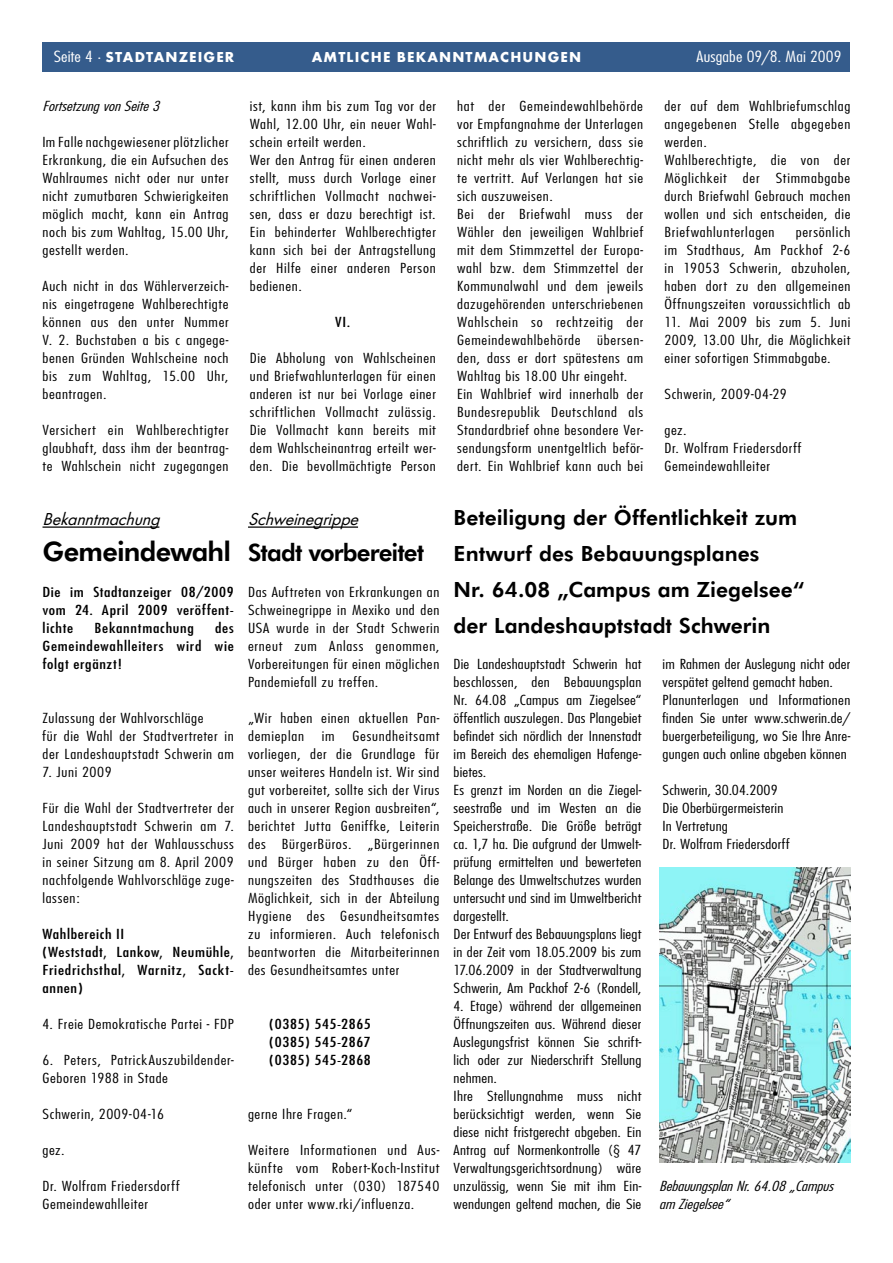
<style>
.page{position:relative;width:893px;height:1263px;background:#fff}
.page>*{position:absolute;margin:0;border:0;box-sizing:border-box;transform-origin:0 0}
.Headline_18pt{font:800 27px "Futura BT";letter-spacing:-.025em;color:#000}
.Headline_14pt{font:800 24px "Futura BT";letter-spacing:-.035em;color:#000}
.Headline_14pt-2{font:800 21px "Futura BT";color:#000}
.Dachzeile{font:italic 18px "Futura TOT Boo";color:#000}
.t1{font:700 15px "Futura TOT";letter-spacing:.075em;color:#fff}
.t2{font:300 condensed 15px "Futura";letter-spacing:.01em;color:#fff;scale:1.25 1}
.Fliesstext{font:300 condensed 13.5px/18px "Futura";letter-spacing:.035em;color:#000;text-align:justify;scale:1.25 1}
.Fliesstext-2{font:condensed 13.5px/18px "Futura";letter-spacing:.04em;color:#000;text-align:justify;scale:1.25 1}
.Fliesstext-3{font:300 condensed 13.5px/18px "Futura";letter-spacing:.01em;color:#000;scale:1.25 1}
.Bildunterschrift{font:italic 300 condensed 13.5px/18px "Futura";color:#000;scale:1.25 1}
.Fliesstext-4{font:300 condensed 13.5px "Futura";letter-spacing:.015em;color:#000;scale:1.25 1}
.s1{font-family:"Futura";font-weight:300;font-stretch:condensed}
</style>
<div class="page">
<div style="left:43px;top:43px;width:807px;height:29px;background:#355c8c"></div>
<hr style="left:43px;top:526px;width:116px;height:2px;background:#000">
<hr style="left:248px;top:526px;width:110px;height:2px;background:#000">
<img style="left:659px;top:867px;width:191px;height:295px">
<p class="t1" style="left:54px;top:48px;width:182px"><span class="s1">Seite 4 ·</span> STADTANZEIGER</p>
<p class="t1" style="left:312px;top:48px;width:271px">AMTLICHE BEKANNTMACHUNGEN</p>
<p class="t2" style="left:697px;top:47px;width:117px">Ausgabe 09/8. Mai 2009</p>
<p class="Bildunterschrift" style="left:43px;top:97px;width:98px">FortsetzungvonSeite3</p>
<p class="Fliesstext" style="left:43px;top:133px;width:150px">Im Falle nachgewiesener plötzlicher Erkrankung, die ein Aufsuchen des Wahlraumes nicht oder nur unter nicht zumutbaren Schwierigkeiten möglich macht, kann ein Antrag noch bis zum Wahltag, 15.00 Uhr, gestellt werden.</p>
<p class="Fliesstext" style="left:43px;top:277px;width:150px">Auch nicht in das Wählerverzeich&shy;nis eingetragene Wahlberechtigte können aus den unter Nummer V. 2. Buchstaben a bis c angege&shy;benen Gründen Wahlscheine noch bis zum Wahltag, 15.00 Uhr, beantragen.</p>
<p class="Fliesstext" style="left:43px;top:421px;width:150px">Versichert ein Wahlberechtigter glaubhaft, dass ihm der beantrag&shy;te Wahlschein nicht zugegangen</p>
<p class="Fliesstext" style="left:664px;top:97px;width:150px">der auf dem Wahlbriefumschlag angegebenen Stelle abgegeben werden.</p>
<p class="Fliesstext" style="left:664px;top:151px;width:150px">Wahlberechtigte, die von der Möglichkeit der Stimmabgabe durch Briefwahl Gebrauch machen wollen und sich entscheiden, die Briefwahlunterlagen</p>
<p class="Fliesstext" style="left:250px;top:97px;width:150px">ist, kann ihm bis zum Tag vor der Wahl, 12.00 Uhr, ein neuer Wahl&shy;schein erteilt werden.</p>
<p class="Fliesstext" style="left:250px;top:151px;width:150px">Wer den Antrag für einen anderen stellt, muss durch Vorlage einer schriftlichen Vollmacht nachwei&shy;sen, dass er dazu berechtigt ist.<br>Ein behinderter Wahlberechtigter kann sich bei der Antragstellung der Hilfe einer anderen Person bedienen.</p>
<p class="Fliesstext-2" style="left:335px;top:313px;width:14px">VI.</p>
<p class="Fliesstext" style="left:250px;top:349px;width:150px">Die Abholung von Wahlscheinen und Briefwahlunterlagen für einen anderen ist nur bei Vorlage einer schriftlichen Vollmacht zulässig.<br>Die Vollmacht kann bereits mit dem Wahlscheinantrag erteilt wer&shy;den. Die bevollmächtigte Person</p>
<p class="Fliesstext" style="left:457px;top:97px;width:150px">hat der Gemeindewahlbehörde vor Empfangnahme der Unterlagen schriftlich zu versichern, dass sie nicht mehr als vier Wahlberechtig&shy;te vertritt. Auf Verlangen hat sie sich auszuweisen.</p>
<p class="Fliesstext" style="left:457px;top:205px;width:150px">Bei der Briefwahl muss der Wähler den jeweiligen Wahlbrief mit dem Stimmzettel der Europa&shy;wahl bzw. dem Stimmzettel der Kommunalwahl und dem jeweils dazugehörenden unterschriebenen Wahlschein so rechtzeitig der Gemeindewahlbehörde übersen&shy;den, dass er dort spätestens am Wahltag bis 18.00 Uhr eingeht.</p>
<p class="Fliesstext" style="left:457px;top:385px;width:150px">Ein Wahlbrief wird innerhalb der Bundesrepublik Deutschland als Standardbrief ohne besondere Ver&shy;sendungsform unentgeltlich beför&shy;dert. Ein Wahlbrief kann auch bei</p>
<p class="Fliesstext" style="left:664px;top:223px;width:150px;text-indent:131px">persönlich im Stadthaus, Am Packhof 2-6 in 19053 Schwerin, abzuholen, haben dort zu den allgemeinen Öffnungszeiten voraussichtlich ab</p>
<p class="Fliesstext" style="left:664px;top:313px;width:150px">11. Mai 2009 bis zum 5. Juni 2009, 13.00 Uhr, die Möglichkeit einer sofortigen Stimmabgabe.</p>
<p class="Fliesstext" style="left:664px;top:385px;width:99px">Schwerin, 2009-04-29</p>
<p class="Fliesstext" style="left:664px;top:421px;width:19px">gez.</p>
<p class="Fliesstext" style="left:664px;top:439px;width:111px">Dr. Wolfram Friedersdorff</p>
<p class="Fliesstext" style="left:664px;top:457px;width:86px">Gemeindewahlleiter</p>
<p class="Dachzeile" style="left:43px;top:509px;width:124px">Bekanntmachung</p>
<p class="Dachzeile" style="left:248px;top:509px;width:117px">Schweinegrippe</p>
<p class="Headline_18pt" style="left:43px;top:535px;width:190px">Gemeindewahl</p>
<p class="Fliesstext-2" style="left:43px;top:583px;width:155px">Die im Stadtanzeiger 08/2009 vom 24. April 2009 veröffent&shy;lichte</p>
<p class="Fliesstext-2" style="left:43px;top:619px;width:155px;text-indent:173px">des Gemeindewahlleiters wird wie folgt ergänzt!</p>
<p class="Fliesstext-2" style="left:94px;top:619px;width:81px">Bekanntmachung</p>
<p class="Fliesstext" style="left:43px;top:709px;width:130px">Zulassung der Wahlvorschläge</p>
<p class="Fliesstext" style="left:43px;top:727px;width:155px">für die Wahl der Stadtvertreter in der Landeshauptstadt Schwerin am</p>
<p class="Fliesstext" style="left:43px;top:763px;width:57px">7. Juni 2009</p>
<p class="Fliesstext" style="left:43px;top:799px;width:155px">Für die Wahl der Stadtvertreter der Landeshauptstadt Schwerin am 7.<br>Juni 2009 hat der Wahlausschuss in seiner Sitzung am 8. April 2009 nachfolgende Wahlvorschläge zuge&shy;lassen:</p>
<p class="Fliesstext-2" style="left:43px;top:925px;width:67px">Wahlbereich II</p>
<p class="Fliesstext-2" style="left:43px;top:943px;width:155px">(Weststadt, Lankow, Neumühle, Friedrichsthal, Warnitz, Sackt&shy;annen)</p>
<p class="Fliesstext" style="left:43px;top:1015px;width:155px">4. Freie Demokratische Partei - FDP</p>
<p class="Fliesstext" style="left:43px;top:1051px;width:154px">6. Peters, PatrickAuszubildender-<br>Geboren 1988 in Stade</p>
<p class="Fliesstext" style="left:43px;top:1105px;width:99px">Schwerin, 2009-04-16</p>
<p class="Fliesstext" style="left:43px;top:1141px;width:19px">gez.</p>
<p class="Fliesstext" style="left:43px;top:1177px;width:111px">Dr. Wolfram Friedersdorff</p>
<p class="Fliesstext" style="left:43px;top:1195px;width:86px">Gemeindewahlleiter</p>
<p class="Headline_14pt" style="left:248px;top:538px;width:178px">Stadt vorbereitet</p>
<p class="Fliesstext" style="left:248px;top:583px;width:155px">Das Auftreten von Erkrankungen an Schweinegrippe in Mexiko und den USA wurde in der Stadt Schwerin erneut zum Anlass genommen, Vorbereitungen für einen möglichen Pandemiefall zu treffen.</p>
<p class="Fliesstext" style="left:248px;top:709px;width:155px">„Wir haben einen aktuellen Pan&shy;demieplan</p>
<p class="Fliesstext" style="left:248px;top:727px;width:155px;text-indent:104px">Gesundheitsamt vorliegen, der die Grundlage für unser weiteres Handeln ist. Wir sind gut vorbereitet, sollte sich der Virus auch in unserer Region ausbreiten“, berichtet Jutta Geniffke, Leiterin des BürgerBüros. „Bürgerinnen und Bürger haben zu den Öff&shy;nungszeiten des Stadthauses die Möglichkeit, sich in der Abteilung Hygiene des Gesundheitsamtes zu informieren. Auch telefonisch beantworten die Mitarbeiterinnen des Gesundheitsamtes unter</p>
<p class="Fliesstext" style="left:322px;top:727px;width:12px">im</p>
<p class="Fliesstext-2" style="left:269px;top:1015px;width:83px">(0385) 545-2865</p>
<p class="Fliesstext-2" style="left:269px;top:1033px;width:83px">(0385) 545-2867</p>
<p class="Fliesstext-2" style="left:269px;top:1051px;width:83px">(0385) 545-2868</p>
<p class="Fliesstext" style="left:248px;top:1105px;width:85px">gerne Ihre Fragen.“</p>
<p class="Fliesstext" style="left:248px;top:1141px;width:155px">Weitere Informationen und Aus&shy;künfte vom Robert-Koch-Institut telefonisch unter (030) 187540 oder unter www.rki/influenza.</p>
<p class="Headline_14pt-2" style="left:454px;top:505px;width:345px">Beteiligung der Öffentlichkeit zum</p>
<p class="Headline_14pt-2" style="left:454px;top:541px;width:307px">Entwurf des Bebauungsplanes</p>
<p class="Headline_14pt-2" style="left:454px;top:577px;width:352px">Nr. 64.08 „Campus am Ziegelsee“</p>
<p class="Headline_14pt-2" style="left:454px;top:613px;width:318px">der Landeshauptstadt Schwerin</p>
<p class="Fliesstext" style="left:454px;top:655px;width:152px">Die Landeshauptstadt Schwerin hat beschlossen, den Bebauungsplan Nr. 64.08 „Campus am Ziegelsee“ öffentlich auszulegen. Das Plangebiet befindet sich nördlich der Innenstadt im Bereich des ehemaligen Hafenge&shy;bietes.</p>
<p class="Fliesstext" style="left:454px;top:781px;width:152px">Es grenzt im Norden an die Ziegel&shy;seestraße und im Westen an die Speicherstraße. Die Größe beträgt ca. 1,7 ha. Die aufgrund der Umwelt&shy;prüfung ermittelten und bewerteten Belange des Umweltschutzes wurden untersucht und sind im Umweltbericht dargestellt.</p>
<p class="Fliesstext" style="left:454px;top:925px;width:152px">Der Entwurf des Bebauungsplans liegt in der Zeit vom 18.05.2009 bis zum 17.06.2009 in der Stadtverwaltung Schwerin, Am Packhof 2-6 (Rondell,</p>
<p class="Fliesstext" style="left:454px;top:997px;width:152px">4. Etage) während der allgemeinen Öffnungszeiten aus. Während dieser Auslegungsfrist können Sie schrift&shy;lich oder zur Niederschrift Stellung nehmen.</p>
<p class="Fliesstext" style="left:454px;top:1087px;width:152px">Ihre Stellungnahme muss nicht berücksichtigt werden, wenn Sie diese nicht fristgerecht abgeben. Ein Antrag auf Normenkontrolle (§ 47<br>Verwaltungsgerichtsordnung) wäre unzulässig, wenn Sie mit ihm Ein&shy;wendungen geltend machen, die Sie</p>
<p class="Fliesstext-3" style="left:663px;top:655px;width:152px">im Rahmen der Auslegung nicht oder verspätet geltend gemacht haben.</p>
<p class="Fliesstext" style="left:663px;top:691px;width:152px">Planunterlagen und Informationen finden Sie unter www.schwerin.de/ buergerbeteiligung, wo Sie Ihre Anre&shy;gungen auch online abgeben können</p>
<p class="Fliesstext-3" style="left:663px;top:781px;width:94px">Schwerin, 30.04.2009</p>
<p class="Fliesstext-4" style="left:663px;top:800px;width:98px">Die Oberbürgermeisterin</p>
<p class="Fliesstext-3" style="left:663px;top:817px;width:54px">In Vertretung</p>
<p class="Fliesstext-4" style="left:663px;top:836px;width:103px">Dr. Wolfram Friedersdorff</p>
<p class="Bildunterschrift" style="left:659px;top:1177px;width:144px">BebauungsplanNr.64.08„Campus am Ziegelsee“</p>
</div>
